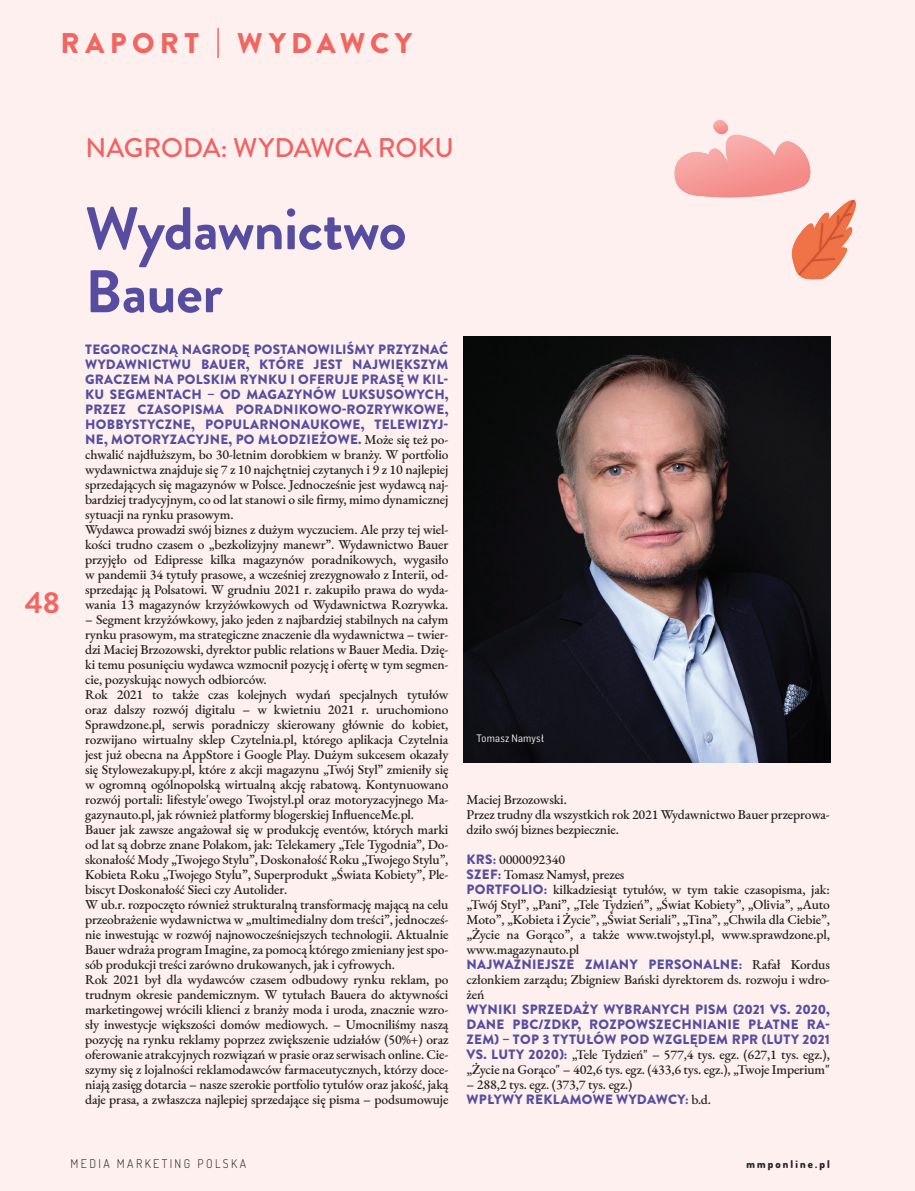
<style>
.page{position:relative;width:915px;height:1191px;background:#fff}
.page>*{position:absolute;margin:0;border:0;box-sizing:border-box;transform-origin:0 0}
.t1{font:700 60px/63px "Brandon Grotesque";letter-spacing:-.015em;color:#564da0}
.t2{font:700 30.3px "Brandon Grotesque";color:#f16661}
.t3{font:900 28.5px "Brandon Grotesque";letter-spacing:.19em;color:#f16661}
.t4{font:500 27px "Brandon Grotesque";letter-spacing:-.005em;color:#f16362}
.t5{font:500 13.5px/15px "EB Garamond";letter-spacing:-.01em;color:#231f20}
.t6{font:900 13.5px/15px "Brandon Grotesque";letter-spacing:.02em;color:#564da0;text-align:justify}
.t7{font:300 12px "Dosis";letter-spacing:.2em;color:#231f20}
.t8{font:800 10.5px "Dosis";letter-spacing:.2em;color:#231f20}
.t9{font:10.5px "Flama Semicondensed";letter-spacing:.02em;color:#fff}
.s1{font-family:"EB Garamond";font-weight:500;color:#231f20}
.s2{font-family:"Brandon Grotesque";font-weight:900;color:#564da0}
</style>
<div class="page">
<div style="left:0;top:0;width:914px;height:1191px;background:#fdf0ef"></div>
<img style="left:463px;top:336px;width:367px;height:427px">
<img style="left:674px;top:120px;width:182px;height:160px">
<hr style="left:914px;top:0;width:1px;height:1191px;background:#231f20">
<h3 class="t3" style="left:61px;top:22px;width:353px">RAPORT | WYDAWCY</h3>
<h3 class="t4" style="left:85px;top:129px;width:370px">NAGRODA: WYDAWCA ROKU</h3>
<h2 class="t2" style="left:25px;top:581px;width:37px">48</h2>
<h1 class="t1" style="left:85px;top:198px;width:323px">Wydawnictwo<br>Bauer</h1>
<p class="t6" style="left:85px;top:342px;width:364px">TEGOROCZNĄ NAGRODĘ POSTANOWILIŚMY PRZYZNAĆ WYDAWNICTWU BAUER, KTÓRE JEST NAJWIĘKSZYM GRACZEM NA POLSKIM RYNKU I OFERUJE PRASĘ W KIL-KU SEGMENTACH – OD MAGAZYNÓW LUKSUSOWYCH, PRZEZ CZASOPISMA PORADNIKOWO-ROZRYWKOWE, HOBBYSTYCZNE, POPULARNONAUKOWE, TELEWIZYJ-NE, MOTORYZACYJNE, PO MŁODZIEŻOWE. <span class="s1">Może się też po-</span></p>
<p class="t5" style="left:85px;top:447px;width:365px">chwalić najdłuższym, bo 30-letnim dorobkiem w branży. W portfolio wydawnictwa znajduje się 7 z 10 najchętniej czytanych i 9 z 10 najlepiej sprzedających się magazynów w Polsce. Jednocześnie jest wydawcą naj&shy;bardziej tradycyjnym, co od lat stanowi o sile firmy, mimo dynamicznej sytuacji na rynku prasowym.<br>Wydawca prowadzi swój biznes z dużym wyczuciem. Ale przy tej wiel&shy;kości trudno czasem o „bezkolizyjny manewr”. Wydawnictwo Bauer przyjęło od Edipresse kilka magazynów poradnikowych, wygasiło w pandemii 34 tytuły prasowe, a wcześniej zrezygnowało z Interii, od&shy;sprzedając ją Polsatowi. W grudniu 2021 r. zakupiło prawa do wyda&shy;wania 13 magazynów krzyżówkowych od Wydawnictwa Rozrywka.</p>
<p class="t5" style="left:85px;top:612px;width:365px">– Segment krzyżówkowy, jako jeden z najbardziej stabilnych na całym rynku prasowym, ma strategiczne znaczenie dla wydawnictwa – twier&shy;dzi Maciej Brzozowski, dyrektor public relations w Bauer Media. Dzię&shy;ki temu posunięciu wydawca wzmocnił pozycję i ofertę w tym segmen&shy;cie, pozyskując nowych odbiorców.<br>Rok 2021 to także czas kolejnych wydań specjalnych tytułów oraz dalszy rozwój digitalu – w kwietniu 2021 r. uruchomiono Sprawdzone.pl, serwis poradniczy skierowany głównie do kobiet, rozwijano wirtualny sklep Czytelnia.pl, którego aplikacja Czytelnia jest już obecna na AppStore i Google Play. Dużym sukcesem okazały się Stylowezakupy.pl, które z akcji magazynu „Twój Styl” zmieniły się w ogromną ogólnopolską wirtualną akcję rabatową. Kontynuowano rozwój portali: lifestyle'owego Twojstyl.pl oraz motoryzacyjnego Ma&shy;gazynauto.pl, jak również platformy blogerskiej InfluenceMe.pl.<br>Bauer jak zawsze angażował się w produkcję eventów, których marki od lat są dobrze znane Polakom, jak: Telekamery „Tele Tygodnia”, Do&shy;skonałość Mody „Twojego Stylu”, Doskonałość Roku „Twojego Stylu”, Kobieta Roku „Twojego Stylu”, Superprodukt „Świata Kobiety”, Ple&shy;biscyt Doskonałość Sieci czy Autolider.<br>W ub.r. rozpoczęto również strukturalną transformację mającą na celu przeobrażenie wydawnictwa w „multimedialny dom treści”, jednocześ&shy;nie inwestując w rozwój najnowocześniejszych technologii. Aktualnie Bauer wdraża program Imagine, za pomocą którego zmieniany jest spo&shy;sób produkcji treści zarówno drukowanych, jak i cyfrowych.<br>Rok 2021 był dla wydawców czasem odbudowy rynku reklam, po trudnym okresie pandemicznym. W tytułach Bauera do aktywności marketingowej wrócili klienci z branży moda i uroda, znacznie wzro&shy;sły inwestycje większości domów mediowych. – Umocniliśmy naszą pozycję na rynku reklamy poprzez zwiększenie udziałów (50%+) oraz oferowanie atrakcyjnych rozwiązań w prasie oraz serwisach online. Cie&shy;szymy się z lojalności reklamodawców farmaceutycznych, którzy doce&shy;niają zasięg dotarcia – nasze szerokie portfolio tytułów oraz jakość, jaką daje prasa, a zwłaszcza najlepiej sprzedające się pisma – podsumowuje</p>
<p class="t9" style="left:476px;top:731px;width:69px">Tomasz Namysł</p>
<p class="t5" style="left:466px;top:792px;width:365px">Maciej Brzozowski.<br>Przez trudny dla wszystkich rok 2021 Wydawnictwo Bauer przeprowa&shy;dziło swój biznes bezpiecznie.</p>
<p class="t5" style="left:466px;top:852px;width:365px"><span class="s2">KRS:</span> 0000092340<br><span class="s2">SZEF:</span> Tomasz Namysł, prezes<br><span class="s2">PORTFOLIO:</span> kilkadziesiąt tytułów, w tym takie czasopisma, jak: „Twój Styl”, „Pani”, „Tele Tydzień”, „Świat Kobiety”, „Olivia”, „Auto Moto”, „Kobieta i Życie”, „Świat Seriali”, „Tina”, „Chwila dla Ciebie”, „Życie na Gorąco”, a także www.twojstyl.pl, www.sprawdzone.pl, www.magazynauto.pl</p>
<p class="t6" style="left:466px;top:957px;width:364px">NAJWAŻNIEJSZE ZMIANY PERSONALNE: <span class="s1">Rafał Kordus</span></p>
<p class="t5" style="left:466px;top:972px;width:365px">członkiem zarządu; Zbigniew Bański dyrektorem ds. rozwoju i wdro&shy;żeń</p>
<p class="t6" style="left:466px;top:1002px;width:364px">WYNIKI SPRZEDAŻY WYBRANYCH PISM (2021 VS. 2020, DANE PBC/ZDKP, ROZPOWSZECHNIANIE PŁATNE RA-ZEM) – TOP 3 TYTUŁÓW POD WZGLĘDEM RPR (LUTY 2021</p>
<p class="t5" style="left:466px;top:1047px;width:365px"><span class="s2">VS. LUTY 2020):</span> „Tele Tydzień" – 577,4 tys. egz. (627,1 tys. egz.), „Życie na Gorąco" – 402,6 tys. egz. (433,6 tys. egz.), „Twoje Imperium"</p>
<p class="t5" style="left:466px;top:1077px;width:167px">– 288,2 tys. egz. (373,7 tys. egz.)</p>
<p class="t6" style="left:466px;top:1092px;width:246px">WPŁYWY REKLAMOWE WYDAWCY: <span class="s1">b.d.</span></p>
<p class="t7" style="left:71px;top:1155px;width:177px">MEDIA MARKETING POLSKA</p>
<p class="t8" style="left:746px;top:1157px;width:85px">mmponline.pl</p>
</div>
